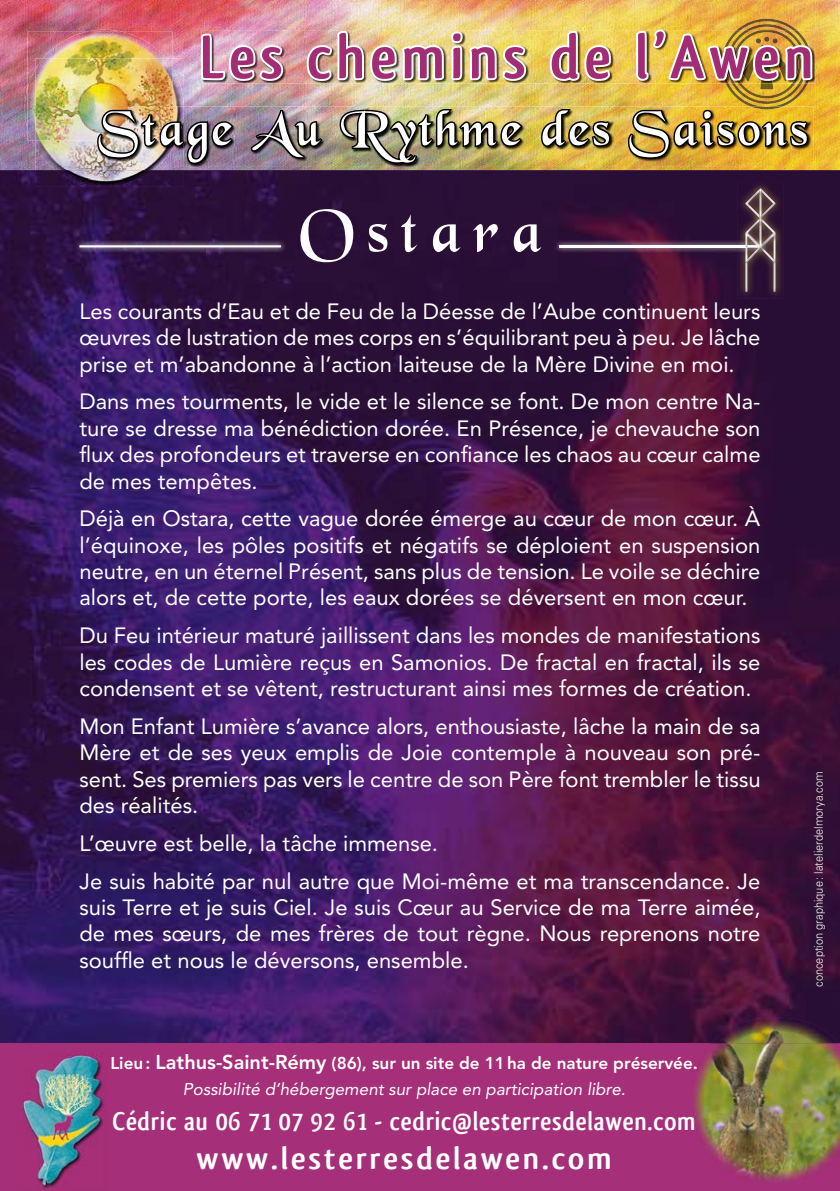
<style>
.page{position:relative;width:840px;height:1191px;background:#fff}
.page>*{position:absolute;margin:0;border:0;box-sizing:border-box;transform-origin:0 0}
.t1{font:700 64px "Qlassik";letter-spacing:.075em;color:#a22d75}
.t2{font:64px "Black Chancery";letter-spacing:.2em;color:#fff}
.t3{font:52px "Black Chancery";letter-spacing:.06em;color:#fff}
.t4{font:700 32.6px "Qlassik";letter-spacing:.075em;color:#fff;scale:1.1 1}
.t5{font:700 27px "Qlassik";letter-spacing:.025em;color:#fff}
.t6{font:22px/26.4px "Avenir";color:#fff;text-align:justify}
.t7{font:italic 17px/25.6px "Avenir";color:#fff;text-align:center}
.t8{font:300 12px "Univers";color:#f1f8f0;scale:.92 1}
.s1{font-weight:800;font-style:normal}
.s2{font-weight:800;font-style:normal;font-size:19.8px}
</style>
<div class="page">
<img style="left:0;top:0;width:839px;height:1043px">
<img style="left:531px;top:30px;width:94px;height:53px">
<img style="left:546px;top:29px;width:67px;height:55px">
<img style="left:35px;top:170px;width:20px;height:17px">
<img style="left:27px;top:31px;width:68px;height:110px">
<img style="left:55px;top:170px;width:40px;height:17px">
<img style="left:35px;top:141px;width:60px;height:29px">
<img style="left:35px;top:59px;width:60px;height:82px">
<img style="left:531px;top:106px;width:281px;height:61px">
<img style="left:95px;top:28px;width:436px;height:205px">
<img style="left:539px;top:108px;width:77px;height:41px">
<img style="left:625px;top:7px;width:189px;height:153px">
<div style="left:0;top:1043px;width:839px;height:148px;background:#a52f78"></div>
<img style="left:23px;top:1054px;width:82px;height:135px">
<img style="left:74px;top:240px;width:212px;height:13px">
<hr style="left:79px;top:245px;width:202px;height:2px;background:#fff">
<img style="left:554px;top:240px;width:183px;height:13px">
<hr style="left:558px;top:245px;width:202px;height:2px;background:#fff">
<img style="left:709px;top:1017px;width:129px;height:26px">
<img style="left:693px;top:1043px;width:146px;height:138px">
<svg style="left:694px;top:1065px;width:2px;height:8px"></svg>
<img style="left:692px;top:1110px;width:2px;height:14px">
<img style="left:737px;top:182px;width:45px;height:117px">
<img style="left:745px;top:189px;width:30px;height:44px">
<img style="left:765px;top:233px;width:10px;height:29px">
<img style="left:773px;top:262px;width:2px;height:30px">
<img style="left:745px;top:263px;width:2px;height:29px">
<svg style="left:737px;top:233px;width:28px;height:30px"></svg>
<h1 class="t1" style="left:199px;top:20px;width:615px">Les chemins de l’Awen</h1>
<h2 class="t3" style="left:98px;top:102px;width:710px">Stage Au Rythme des Saisons</h2>
<h1 class="t2" style="left:298px;top:198px;width:245px">Ostara</h1>
<p class="t6" style="left:79px;top:298px;width:682px">Les courants d’Eau et de Feu de la Déesse de l’Aube continuent leurs œuvres de lustration de mes corps en s’équilibrant peu à peu. Je lâche prise et m’abandonne à l’action laiteuse de la Mère Divine en moi.</p>
<p class="t6" style="left:79px;top:388px;width:682px">Dans mes tourments, le vide et le silence se font. De mon centre Na&shy;ture se dresse ma bénédiction dorée. En Présence, je chevauche son flux des profondeurs et traverse en confiance les chaos au cœur calme de mes tempêtes.</p>
<p class="t6" style="left:79px;top:505px;width:682px">Déjà en Ostara, cette vague dorée émerge au cœur de mon cœur. À l’équinoxe, les pôles positifs et négatifs se déploient en suspension neutre, en un éternel Présent, sans plus de tension. Le voile se déchire alors et, de cette porte, les eaux dorées se déversent en mon cœur.</p>
<p class="t6" style="left:79px;top:622px;width:682px">Du Feu intérieur maturé jaillissent dans les mondes de manifestations les codes de Lumière reçus en Samonios. De fractal en fractal, ils se condensent et se vêtent, restructurant ainsi mes formes de création.</p>
<p class="t6" style="left:79px;top:713px;width:682px">Mon Enfant Lumière s’avance alors, enthousiaste, lâche la main de sa Mère et de ses yeux emplis de Joie contemple à nouveau son pré&shy;sent. Ses premiers pas vers le centre de son Père font trembler le tissu des réalités.</p>
<p class="t6" style="left:79px;top:824px;width:682px;line-height:37.8px">L’œuvre est belle, la tâche immense.<br>Je suis habité par nul autre que Moi-même et ma transcendance. Je</p>
<p class="t6" style="left:79px;top:894px;width:682px">suis Terre et je suis Ciel. Je suis Cœur au Service de ma Terre aimée, de mes sœurs, de mes frères de tout règne. Nous reprenons notre souffle et nous le déversons, ensemble.</p>
<p class="t7" style="left:110px;top:1050px;width:588px"><span class="s1">Lieu :</span> <span class="s2">Lathus-Saint-Rémy</span> <span class="s1">(86), sur un site de 11 ha de nature préservée.<br></span>Possibilité d’hébergement sur place en participation libre.</p>
<p class="t5" style="left:112px;top:1105px;width:584px">Cédric au 06 71 07 92 61 - cedric@lesterresdelawen.com</p>
<h3 class="t4" style="left:196px;top:1139px;width:379px">www.lesterresdelawen.com</h3>
<p class="t8" style="left:811px;top:986px;width:236px;rotate:-90deg">conception graphique : latelierdelmorya.com</p>
</div>
